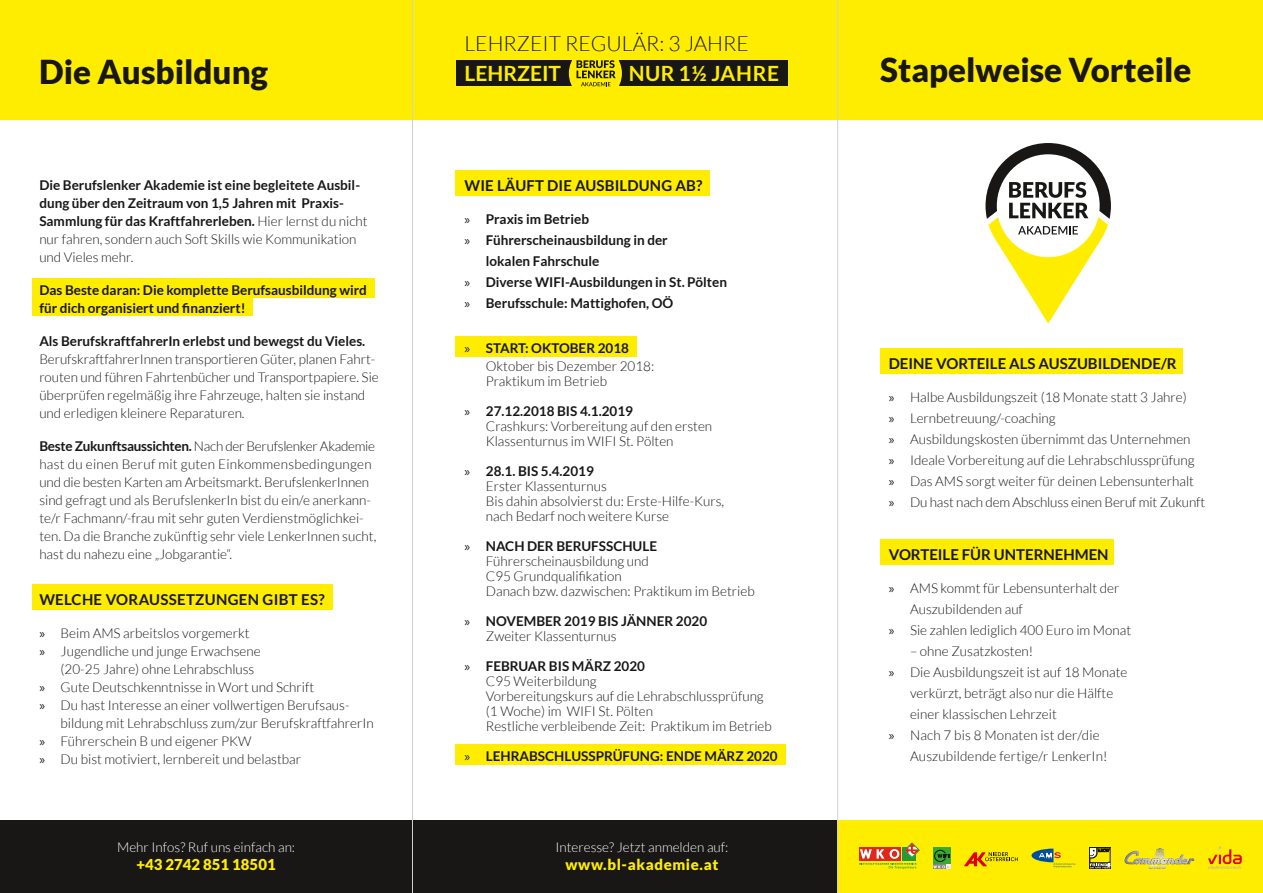
<style>
.page{position:relative;width:1263px;height:893px;background:#fff}
.page>*{position:absolute;margin:0;border:0;box-sizing:border-box;transform-origin:0 0}
.t1{font:900 33px "Lato";color:#181716}
.t2{font:300 21px "Lato";color:#181716}
.t3{font:700 21px "Lato";letter-spacing:.02em;color:#ffed00}
.t4{font:700 21px "Lato";color:#ffed00}
.t5{font:700 15px "Lato";color:#181716}
.t6{font:700 15px "Lato";letter-spacing:.02em;color:#181716}
.t7{font:900 15px "Lato";letter-spacing:.04em;color:#ffed00}
.t8{font:900 15px "Lato";color:#ffed00}
.t9{font:300 13.5px/15px "Lato";color:#181716}
.t10{font:700 13.5px/18px "Lato";color:#181716}
.t11{font:300 13.5px "Lato";color:#fff}
.s1{font-weight:300}
.s2{font-weight:700}
.s3{font-family:"Myriad Pro";font-weight:400}
</style>
<div class="page">
<div style="left:0;top:0;width:1263px;height:119px;background:#ffed00"></div>
<div style="left:0;top:821px;width:837px;height:72px;background:#181716"></div>
<div style="left:838px;top:821px;width:425px;height:72px;background:#ffed00"></div>
<div style="left:32px;top:278px;width:342px;height:20px;background:#ffed00"></div>
<div style="left:32px;top:290px;width:220px;height:26px;background:#ffed00"></div>
<div style="left:32px;top:584px;width:301px;height:26px;background:#ffed00"></div>
<hr style="left:412px;top:0;width:1px;height:893px;background:#cfd0d0">
<hr style="left:837px;top:0;width:1px;height:893px;background:#cfd0d0">
<div style="left:455px;top:170px;width:254px;height:25px;background:#ffed00"></div>
<div style="left:455px;top:336px;width:182px;height:20px;background:#ffed00"></div>
<div style="left:455px;top:744px;width:330px;height:20px;background:#ffed00"></div>
<div style="left:456px;top:60px;width:331px;height:26px;background:#181716"></div>
<div style="left:880px;top:539px;width:234px;height:26px;background:#ffed00"></div>
<div style="left:880px;top:348px;width:302px;height:25px;background:#ffed00"></div>
<svg style="left:985px;top:143px;width:126px;height:181px"></svg>
<div style="left:569px;top:46px;width:53px;height:55px;background:#ffed00;border-radius:50%"></div>
<svg style="left:576px;top:60px;width:39px;height:27px"></svg>
<svg style="left:859px;top:843px;width:60px;height:26px"></svg>
<div style="left:933px;top:847px;width:17px;height:17px;background:#37aa32"></div>
<svg style="left:933px;top:850px;width:17px;height:19px"></svg>
<svg style="left:1031px;top:849px;width:44px;height:18px"></svg>
<svg style="left:1089px;top:847px;width:22px;height:22px"></svg>
<svg style="left:1089px;top:848px;width:21px;height:20px"></svg>
<svg style="left:1124px;top:848px;width:70px;height:21px"></svg>
<svg style="left:964px;top:852px;width:54px;height:14px"></svg>
<svg style="left:1208px;top:846px;width:34px;height:23px"></svg>
<h2 class="t2" style="left:465px;top:32px;width:286px">LEHRZEIT REGULÄR: 3 JAHRE</h2>
<h2 class="t4" style="left:465px;top:61px;width:98px">LEHRZEIT</h2>
<h2 class="t3" style="left:629px;top:61px;width:152px">NUR 1½ JAHRE</h2>
<h1 class="t1" style="left:39px;top:53px;width:230px">Die Ausbildung</h1>
<h1 class="t1" style="left:880px;top:51px;width:313px">Stapelweise Vorteile</h1>
<p class="t10" style="left:39px;top:176px;width:330px">Die Berufslenker Akademie ist eine begleitete Ausbil&shy;dung über den Zeitraum von 1,5 Jahren mit Praxis-Sammlung für das Kraftfahrerleben. <span class="s1">Hier lernst du nicht nur fahren, sondern auch Soft Skills wie Kommunikation und Vieles mehr.</span></p>
<p class="t10" style="left:39px;top:281px;width:329px">Das Beste daran: Die komplette Berufsausbildung wird für dich organisiert und finanziert!</p>
<p class="t10" style="left:39px;top:331px;width:327px">Als BerufskraftfahrerIn erlebst und bewegst du Vieles.</p>
<p class="t9" style="left:39px;top:350px;width:341px;line-height:18px">BerufskraftfahrerInnen transportieren Güter, planen Fahrt&shy;routen und führen Fahrtenbücher und Transportpapiere. Sie überprüfen regelmäßig ihre Fahrzeuge, halten sie instand und erledigen kleinere Reparaturen.</p>
<p class="t9" style="left:39px;top:437px;width:338px;line-height:18px"><span class="s2">Beste Zukunftsaussichten.</span> Nach der Berufslenker Akademie hast du einen Beruf mit guten Einkommensbedingungen und die besten Karten am Arbeitsmarkt. BerufslenkerInnen sind gefragt und als BerufslenkerIn bist du ein/e anerkann&shy;te/r Fachmann/-frau mit sehr guten Verdienstmöglichkei&shy;ten. Da die Branche zukünftig sehr viele LenkerInnen sucht, hast du nahezu eine „Jobgarantie“.</p>
<p class="t6" style="left:39px;top:591px;width:287px">WELCHE VORAUSSETZUNGEN GIBT ES?</p>
<p class="t9" style="left:39px;top:626px;width:212px"><span class="s3">»</span> Beim AMS arbeitslos vorgemerkt</p>
<p class="t9" style="left:39px;top:644px;width:223px"><span class="s3">»</span> Jugendliche und junge Erwachsene</p>
<p class="t9" style="left:61px;top:662px;width:195px">(20-25 Jahre) ohne Lehrabschluss</p>
<p class="t9" style="left:39px;top:680px;width:276px"><span class="s3">»</span> Gute Deutschkenntnisse in Wort und Schrift</p>
<p class="t9" style="left:39px;top:698px;width:312px"><span class="s3">»</span> Du hast Interesse an einer vollwertigen Berufsaus-</p>
<p class="t9" style="left:61px;top:716px;width:315px">bildung mit Lehrabschluss zum/zur BerufskraftfahrerIn</p>
<p class="t9" style="left:39px;top:734px;width:214px"><span class="s3">»</span> Führerschein B und eigener PKW</p>
<p class="t9" style="left:39px;top:752px;width:263px"><span class="s3">»</span> Du bist motiviert, lernbereit und belastbar</p>
<p class="t11" style="left:117px;top:840px;width:180px">Mehr Infos? Ruf uns einfach an:</p>
<p class="t8" style="left:137px;top:855px;width:141px">+43 2742 851 18501</p>
<p class="t5" style="left:465px;top:177px;width:239px">WIE LÄUFT DIE AUSBILDUNG AB?</p>
<p class="t10" style="left:465px;top:210px;width:126px"><span class="s3">»</span> Praxis im Betrieb</p>
<p class="t10" style="left:465px;top:231px;width:205px"><span class="s3">»</span> Führerscheinausbildung in der</p>
<p class="t10" style="left:486px;top:252px;width:115px">lokalen Fahrschule</p>
<p class="t10" style="left:465px;top:273px;width:264px"><span class="s3">»</span> Diverse WIFI-Ausbildungen in St. Pölten</p>
<p class="t10" style="left:465px;top:294px;width:210px"><span class="s3">»</span> Berufsschule: Mattighofen, OÖ</p>
<p class="t9" style="left:486px;top:339px;width:170px;line-height:18px;text-indent:-21px"><span class="s3">»</span> <span class="s2">START: OKTOBER 2018<br></span>Oktober bis Dezember 2018:</p>
<p class="t9" style="left:486px;top:373px;width:123px">Praktikum im Betrieb</p>
<p class="t9" style="left:486px;top:403px;width:228px;text-indent:-21px"><span class="s3">»</span> <span class="s2">27.12.2018 BIS 4.1.2019<br></span>Crashkurs: Vorbereitung auf den ersten<br>Klassenturnus im WIFI St. Pölten</p>
<p class="t9" style="left:486px;top:463px;width:240px;text-indent:-21px"><span class="s3">»</span> <span class="s2">28.1. BIS 5.4.2019<br></span>Erster Klassenturnus<br>Bis dahin absolvierst du: Erste-Hilfe-Kurs, nach Bedarf noch weitere Kurse</p>
<p class="t9" style="left:486px;top:538px;width:270px;text-indent:-21px"><span class="s3">»</span> <span class="s2">NACH DER BERUFSSCHULE<br></span>Führerscheinausbildung und<br>C95 Grundqualifikation<br>Danach bzw. dazwischen: Praktikum im Betrieb</p>
<p class="t10" style="left:486px;top:613px;width:223px;line-height:15px;text-indent:-21px"><span class="s3">»</span> NOVEMBER 2019 BIS JÄNNER 2020<br><span class="s1">Zweiter Klassenturnus</span></p>
<p class="t9" style="left:486px;top:658px;width:288px;text-indent:-21px"><span class="s3">»</span> <span class="s2">FEBRUAR BIS MÄRZ 2020<br></span>C95 Weiterbildung<br>Vorbereitungskurs auf die Lehrabschlussprüfung (1 Woche) im WIFI St. Pölten<br>Restliche verbleibende Zeit: Praktikum im Betrieb</p>
<p class="t10" style="left:465px;top:747px;width:315px"><span class="s3">»</span> LEHRABSCHLUSSPRÜFUNG: ENDE MÄRZ 2020</p>
<p class="t11" style="left:555px;top:840px;width:175px">Interesse? Jetzt anmelden auf:</p>
<p class="t7" style="left:565px;top:855px;width:154px">www.bl-akademie.at</p>
<p class="t5" style="left:889px;top:354px;width:289px">DEINE VORTEILE ALS AUSZUBILDENDE/R</p>
<p class="t9" style="left:889px;top:386px;width:318px;line-height:21px"><span class="s3">»</span> Halbe Ausbildungszeit (18 Monate statt 3 Jahre)<br><span class="s3">»</span> Lernbetreuung/-coaching<br><span class="s3">»</span> Ausbildungskosten übernimmt das Unternehmen<br><span class="s3">»</span> Ideale Vorbereitung auf die Lehrabschlussprüfung<br><span class="s3">»</span> Das AMS sorgt weiter für deinen Lebensunterhalt<br><span class="s3">»</span> Du hast nach dem Abschluss einen Beruf mit Zukunft</p>
<p class="t5" style="left:889px;top:546px;width:221px">VORTEILE FÜR UNTERNEHMEN</p>
<p class="t9" style="left:889px;top:581px;width:232px"><span class="s3">»</span> AMS kommt für Lebensunterhalt der</p>
<p class="t9" style="left:910px;top:602px;width:114px">Auszubildenden auf</p>
<p class="t9" style="left:889px;top:623px;width:244px"><span class="s3">»</span> Sie zahlen lediglich 400 Euro im Monat</p>
<p class="t9" style="left:910px;top:644px;width:125px">– ohne Zusatzkosten!</p>
<p class="t9" style="left:889px;top:665px;width:240px"><span class="s3">»</span> Die Ausbildungszeit ist auf 18 Monate</p>
<p class="t9" style="left:910px;top:686px;width:205px">verkürzt, beträgt also nur die Hälfte</p>
<p class="t9" style="left:910px;top:707px;width:148px">einer klassischen Lehrzeit</p>
<p class="t9" style="left:889px;top:728px;width:212px"><span class="s3">»</span> Nach 7 bis 8 Monaten ist der/die</p>
<p class="t9" style="left:910px;top:749px;width:199px">Auszubildende fertige/r LenkerIn!</p>
</div>
